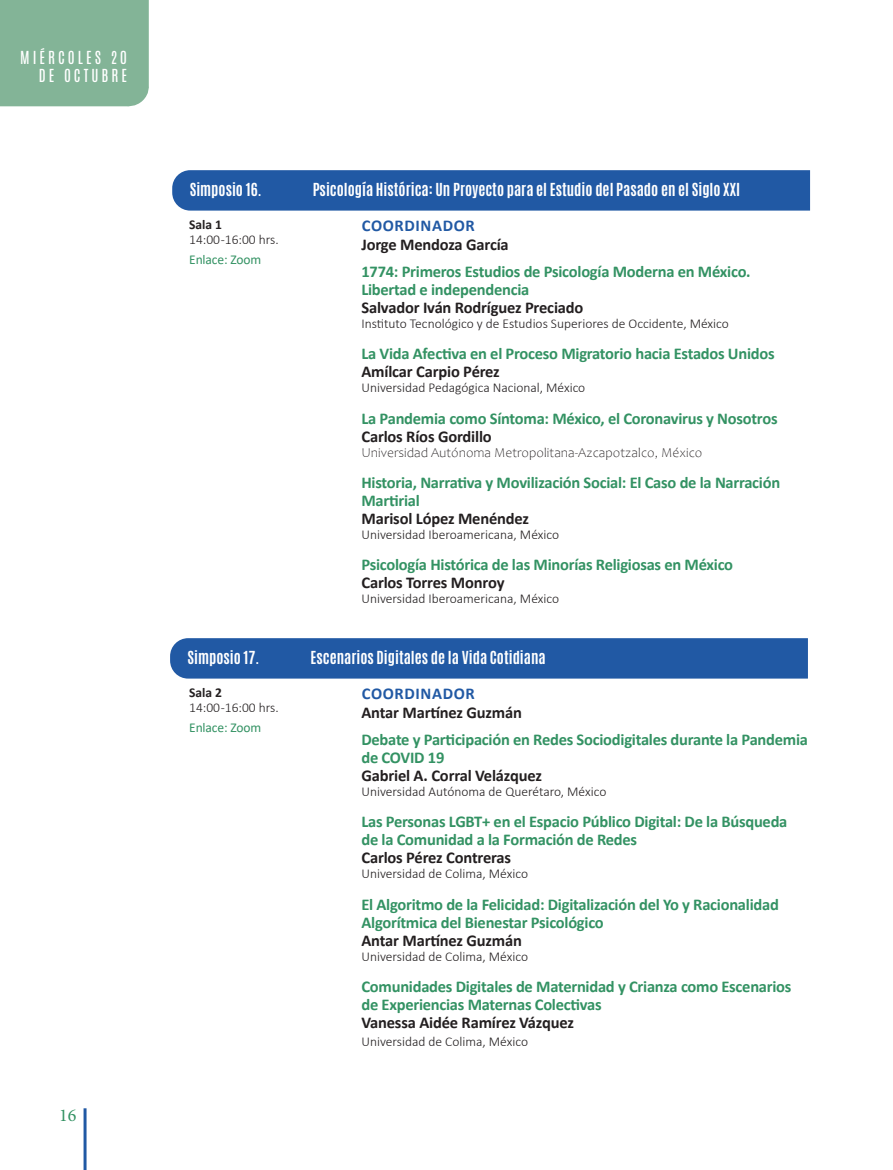
<style>
.page{position:relative;width:893px;height:1170px;background:#fff}
.page>*{position:absolute;margin:0;border:0;box-sizing:border-box;transform-origin:0 0}
.t1{font:18px "Minion Pro";color:#339263}
.titulo_pinencia_verd{font:700 16.5px/18px "Calibri";letter-spacing:-.015em;color:#339263}
.ponentes_nombres{font:700 16.5px "Calibri";letter-spacing:-.01em;color:#231f20}
.COORDINADOR_PRESENTA{font:700 16.5px "Calibri";letter-spacing:.04em;color:#2159a4}
.titulo_propuesta_2{font:700 15px "Antonio";color:#fff}
.t2{font:15px/18px "Antonio";letter-spacing:.2em;color:#fff;text-align:right}
.dependencia{font:300 13.5px "Calibri";color:#231f20}
.dependencia-2{font:300 13.5px "Candara";color:#231f20}
.zoom{font:13.5px "Calibri";letter-spacing:-.015em;color:#339263}
.SALA{font:700 13.5px "Calibri";color:#231f20}
</style>
<div class="page">
<hr style="left:84px;top:1108px;width:3px;height:61px;background:#2159a4">
<div style="left:0;top:0;width:149px;height:107px;background:#83b497"></div>
<div style="left:172px;top:170px;width:638px;height:40px;background:#2159a4"></div>
<div style="left:170px;top:638px;width:638px;height:40px;background:#2159a4"></div>
<p class="t2" style="left:20px;top:49px;width:108px">MIÉRCOLES 20<br>DE OCTUBRE</p>
<p class="t1" style="left:59px;top:1103px;width:19px">16</p>
<p class="titulo_propuesta_2" style="left:190px;top:178px;width:73px">Simposio 16.</p>
<p class="titulo_propuesta_2" style="left:313px;top:178px;width:429px">Psicología Histórica: Un Proyecto para el Estudio del Pasado en el Siglo XXI</p>
<p class="SALA" style="left:189px;top:215px;width:34px">Sala 1</p>
<p class="dependencia" style="left:189px;top:231px;width:91px">14:00 -16:00 hrs.</p>
<p class="zoom" style="left:189px;top:250px;width:73px">Enlace: Zoom</p>
<p class="COORDINADOR_PRESENTA" style="left:362px;top:214px;width:115px">COORDINADOR</p>
<p class="ponentes_nombres" style="left:361px;top:232px;width:149px">Jorge Mendoza García</p>
<p class="titulo_pinencia_verd" style="left:361px;top:262px;width:391px">1774: Primeros Estudios de Psicología Moderna en México.<br>Libertad e independencia</p>
<p class="ponentes_nombres" style="left:361px;top:295px;width:224px">Salvador Iván Rodríguez Preciado</p>
<p class="dependencia" style="left:361px;top:315px;width:369px">Instituto Tecnológico y de Estudios Superiores de Occidente, México</p>
<p class="titulo_pinencia_verd" style="left:361px;top:344px;width:415px">La Vida Afectiva en el Proceso Migratorio hacia Estados Unidos</p>
<p class="ponentes_nombres" style="left:361px;top:360px;width:140px">Amílcar Carpio Pérez</p>
<p class="dependencia" style="left:361px;top:379px;width:225px">Universidad Pedagógica Nacional, México</p>
<p class="titulo_pinencia_verd" style="left:361px;top:409px;width:418px">La Pandemia como Síntoma: México, el Coronavirus y Nosotros</p>
<p class="ponentes_nombres" style="left:361px;top:424px;width:132px">Carlos Ríos Gordillo</p>
<p class="dependencia-2" style="left:361px;top:444px;width:342px">Universidad Autónoma Metropolitana-Azcapotzalco, México</p>
<p class="titulo_pinencia_verd" style="left:361px;top:473px;width:420px">Historia, Narrativa y Movilización Social: El Caso de la Narración<br>Martirial</p>
<p class="ponentes_nombres" style="left:361px;top:507px;width:169px">Marisol López Menéndez</p>
<p class="dependencia" style="left:361px;top:526px;width:199px">Universidad Iberoamericana, México</p>
<p class="titulo_pinencia_verd" style="left:361px;top:555px;width:373px">Psicología Histórica de las Minorías Religiosas en México</p>
<p class="ponentes_nombres" style="left:361px;top:571px;width:145px">Carlos Torres Monroy</p>
<p class="dependencia" style="left:361px;top:590px;width:199px">Universidad Iberoamericana, México</p>
<p class="titulo_propuesta_2" style="left:188px;top:646px;width:73px">Simposio 17.</p>
<p class="titulo_propuesta_2" style="left:311px;top:646px;width:237px">Escenarios Digitales de la Vida Cotidiana</p>
<p class="SALA" style="left:189px;top:683px;width:34px">Sala 2</p>
<p class="dependencia" style="left:189px;top:699px;width:91px">14:00 -16:00 hrs.</p>
<p class="zoom" style="left:189px;top:717px;width:73px">Enlace: Zoom</p>
<p class="COORDINADOR_PRESENTA" style="left:362px;top:682px;width:115px">COORDINADOR</p>
<p class="ponentes_nombres" style="left:361px;top:700px;width:162px">Antar Martínez Guzmán</p>
<p class="titulo_pinencia_verd" style="left:361px;top:730px;width:448px">Debate y Participación en Redes Sociodigitales durante la Pandemia de COVID 19</p>
<p class="ponentes_nombres" style="left:361px;top:763px;width:182px">Gabriel A. Corral Velázquez</p>
<p class="dependencia" style="left:361px;top:782px;width:246px">Universidad Autónoma de Querétaro, México</p>
<p class="titulo_pinencia_verd" style="left:361px;top:812px;width:427px">Las Personas LGBT+ en el Espacio Público Digital: De la Búsqueda de la Comunidad a la Formación de Redes</p>
<p class="ponentes_nombres" style="left:361px;top:845px;width:151px">Carlos Pérez Contreras</p>
<p class="dependencia" style="left:361px;top:865px;width:168px">Universidad de Colima, México</p>
<p class="titulo_pinencia_verd" style="left:361px;top:894px;width:419px">El Algoritmo de la Felicidad: Digitalización del Yo y Racionalidad<br>Algorítmica del Bienestar Psicológico</p>
<p class="ponentes_nombres" style="left:361px;top:928px;width:162px">Antar Martínez Guzmán</p>
<p class="dependencia" style="left:361px;top:947px;width:168px">Universidad de Colima, México</p>
<p class="titulo_pinencia_verd" style="left:361px;top:977px;width:432px">Comunidades Digitales de Maternidad y Crianza como Escenarios de Experiencias Maternas Colectivas</p>
<p class="ponentes_nombres" style="left:361px;top:1010px;width:214px">Vanessa Aidée Ramírez Vázquez</p>
<p class="dependencia" style="left:361px;top:1033px;width:168px">Universidad de Colima, México</p>
</div>
